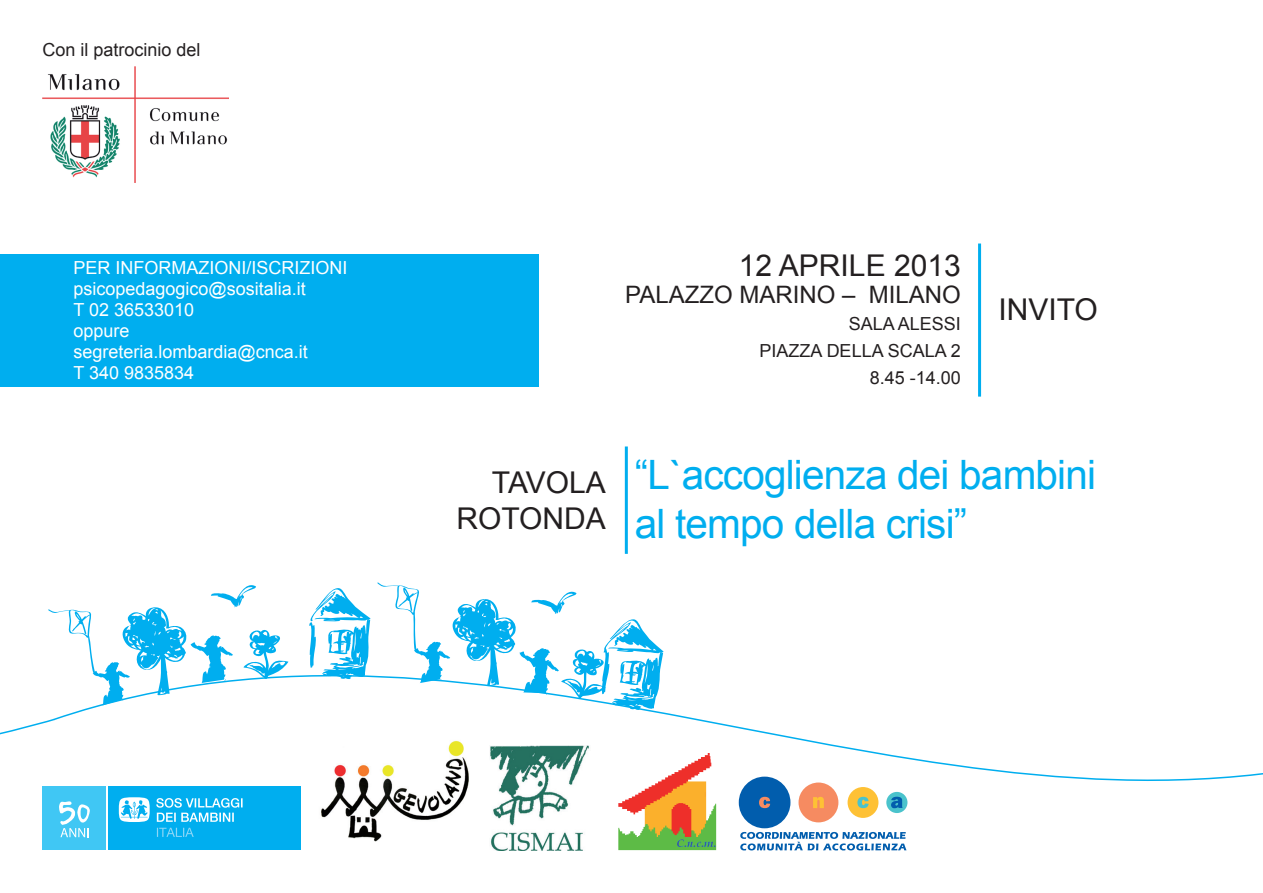
<style>
.page{position:relative;width:1263px;height:893px;background:#fff}
.page>*{position:absolute;margin:0;border:0;box-sizing:border-box;transform-origin:0 0}
.t1{font:40.5px/48.6px "Arial";letter-spacing:-.02em;color:#00aeef}
.t2{font:30px/36px "Arial";color:#231f20;text-align:right}
.t3{font:24px "Arial";color:#231f20}
.t4{font:18px/21px "Arial";color:#fff}
.t5{font:18px/27px "Arial";color:#231f20;text-align:right}
</style>
<div class="page">
<svg style="left:0;top:675px;width:1263px;height:176px"></svg>
<svg style="left:377px;top:582px;width:287px;height:131px"></svg>
<svg style="left:309px;top:588px;width:62px;height:92px"></svg>
<svg style="left:48px;top:585px;width:241px;height:121px"></svg>
<hr style="left:978px;top:244px;width:3px;height:153px;background:#00aeef">
<hr style="left:625px;top:446px;width:3px;height:108px;background:#00aeef">
<div style="left:0;top:254px;width:539px;height:132px;background:#00aeef"></div>
<img style="left:43px;top:67px;width:185px;height:116px">
<img style="left:489px;top:746px;width:101px;height:104px">
<svg style="left:740px;top:832px;width:166px;height:18px"></svg>
<div style="left:739px;top:777px;width:51px;height:51px;background:#015dad;border-radius:50%"></div>
<svg style="left:759px;top:797px;width:11px;height:11px"></svg>
<div style="left:847px;top:787px;width:31px;height:31px;background:#fec135;border-radius:50%"></div>
<svg style="left:857px;top:797px;width:11px;height:11px"></svg>
<div style="left:798px;top:782px;width:40px;height:40px;background:#f68b61;border-radius:50%"></div>
<svg style="left:813px;top:797px;width:11px;height:11px"></svg>
<div style="left:886px;top:792px;width:21px;height:21px;background:#4ac3cc;border-radius:50%"></div>
<svg style="left:891px;top:797px;width:12px;height:11px"></svg>
<img style="left:609px;top:754px;width:111px;height:96px">
<img style="left:316px;top:732px;width:158px;height:118px">
<div style="left:43px;top:786px;width:63px;height:64px;background:#40c7f4"></div>
<div style="left:108px;top:786px;width:193px;height:64px;background:#00aeef"></div>
<svg style="left:119px;top:797px;width:31px;height:25px"></svg>
<svg style="left:156px;top:798px;width:87px;height:24px"></svg>
<svg style="left:157px;top:828px;width:37px;height:9px"></svg>
<svg style="left:59px;top:801px;width:31px;height:36px"></svg>
<p class="t5" style="left:43px;top:36px;width:160px">Con il patrocinio del</p>
<p class="t4" style="left:73px;top:257px;width:276px">PER INFORMAZIONI/ISCRIZIONI psicopedagogico@sositalia.it<br>T 02 36533010<br>oppure segreteria.lombardia@cnca.it<br>T 340 9835834</p>
<h2 class="t2" style="left:739px;top:247px;width:223px">12 APRILE 2013</h2>
<h3 class="t3" style="left:625px;top:278px;width:337px">PALAZZO MARINO – MILANO</h3>
<p class="t5" style="left:760px;top:310px;width:203px">SALA ALESSI<br>PIAZZA DELLA SCALA 2<br>8.45 -14.00</p>
<h2 class="t2" style="left:998px;top:292px;width:101px">INVITO</h2>
<h2 class="t2" style="left:456px;top:465px;width:151px">TAVOLA<br>ROTONDA</h2>
<h1 class="t1" style="left:635px;top:451px;width:463px">“L`accoglienza dei bambini al tempo della crisi”</h1>
</div>
